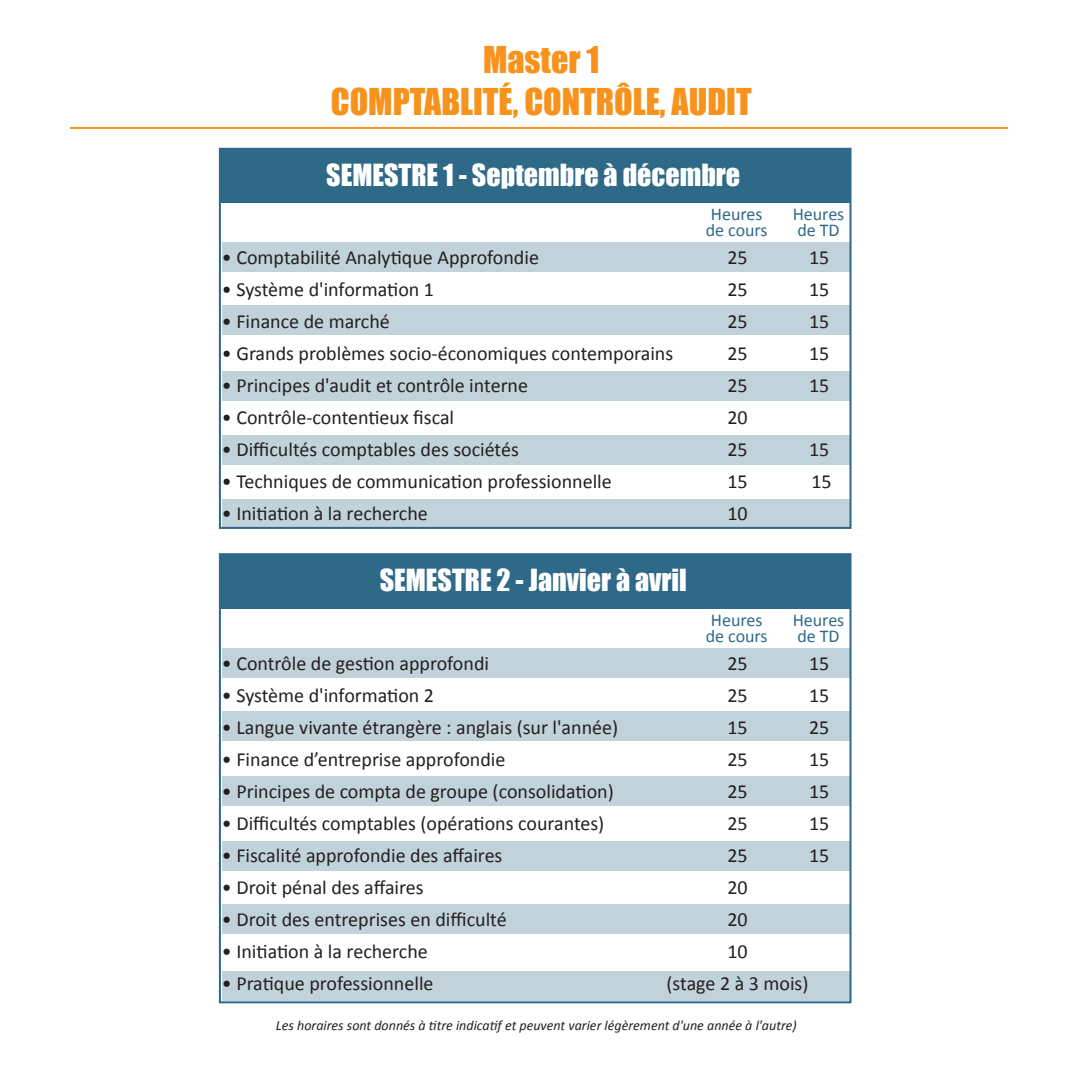
<style>
.page{position:relative;width:1079px;height:1080px;background:#fff}
.page>*{position:absolute;margin:0;border:0;box-sizing:border-box;transform-origin:0 0}
.t1{font:34px/42px "Impact";color:#f7931d;text-align:center}
.t2{font:28px "Impact";color:#fff}
.t3{font:20px "Calibri";color:#231f20}
.t4{font:18px/16px "Calibri";color:#2f6988}
.t5{font:italic 14px "Calibri";color:#231f20}
</style>
<div class="page">
<div style="left:222px;top:243px;width:628px;height:29px;background:#c1d2db"></div>
<div style="left:222px;top:306px;width:628px;height:29px;background:#c1d2db"></div>
<div style="left:222px;top:371px;width:628px;height:30px;background:#c1d2db"></div>
<div style="left:222px;top:436px;width:628px;height:29px;background:#c1d2db"></div>
<div style="left:222px;top:499px;width:628px;height:29px;background:#c1d2db"></div>
<div style="left:220px;top:149px;width:630px;height:54px;background:#2f6988"></div>
<div style="left:219px;top:148px;width:632px;height:381px;border:2px solid #2f6988"></div>
<div style="left:222px;top:648px;width:628px;height:29px;background:#c1d2db"></div>
<div style="left:222px;top:711px;width:628px;height:29px;background:#c1d2db"></div>
<div style="left:222px;top:777px;width:628px;height:29px;background:#c1d2db"></div>
<div style="left:222px;top:841px;width:628px;height:29px;background:#c1d2db"></div>
<div style="left:222px;top:904px;width:628px;height:30px;background:#c1d2db"></div>
<div style="left:222px;top:971px;width:628px;height:29px;background:#c1d2db"></div>
<div style="left:220px;top:554px;width:630px;height:54px;background:#2f6988"></div>
<div style="left:219px;top:553px;width:632px;height:450px;border:2px solid #2f6988"></div>
<hr style="left:70px;top:127px;width:937px;height:2px;background:#f7931d">
<h1 class="t1" style="left:331px;top:38px;width:422px">Master 1<br>COMPTABLITÉ, CONTRÔLE, AUDIT</h1>
<h2 class="t2" style="left:326px;top:153px;width:415px">SEMESTRE 1 - Septembre à décembre</h2>
<p class="t4" style="left:705px;top:206px;width:63px">Heures de cours</p>
<p class="t4" style="left:792px;top:206px;width:53px">Heures de TD</p>
<p class="t3" style="left:222px;top:245px;width:318px">• Comptabilité Analytique Approfondie</p>
<p class="t3" style="left:727px;top:245px;width:22px">25</p>
<p class="t3" style="left:809px;top:245px;width:22px">15</p>
<p class="t3" style="left:222px;top:277px;width:214px">• Système d'information 1</p>
<p class="t3" style="left:727px;top:277px;width:22px">25</p>
<p class="t3" style="left:809px;top:277px;width:22px">15</p>
<p class="t3" style="left:222px;top:309px;width:169px">• Finance de marché</p>
<p class="t3" style="left:727px;top:309px;width:22px">25</p>
<p class="t3" style="left:809px;top:309px;width:22px">15</p>
<p class="t3" style="left:222px;top:341px;width:453px">• Grands problèmes socio-économiques contemporains</p>
<p class="t3" style="left:727px;top:341px;width:22px">25</p>
<p class="t3" style="left:809px;top:341px;width:22px">15</p>
<p class="t3" style="left:222px;top:373px;width:308px">• Principes d'audit et contrôle interne</p>
<p class="t3" style="left:727px;top:373px;width:22px">25</p>
<p class="t3" style="left:809px;top:373px;width:22px">15</p>
<p class="t3" style="left:222px;top:405px;width:234px">• Contrôle-contentieux fiscal</p>
<p class="t3" style="left:727px;top:405px;width:22px">20</p>
<p class="t3" style="left:222px;top:437px;width:298px">• Difficultés comptables des sociétés</p>
<p class="t3" style="left:727px;top:437px;width:22px">25</p>
<p class="t3" style="left:809px;top:437px;width:22px">15</p>
<p class="t3" style="left:222px;top:469px;width:391px">• Techniques de communication professionnelle</p>
<p class="t3" style="left:727px;top:469px;width:22px">15</p>
<p class="t3" style="left:811px;top:469px;width:22px">15</p>
<p class="t3" style="left:222px;top:501px;width:207px">• Initiation à la recherche</p>
<p class="t3" style="left:727px;top:501px;width:22px">10</p>
<h2 class="t2" style="left:379px;top:558px;width:308px">SEMESTRE 2 - Janvier à avril</h2>
<p class="t4" style="left:705px;top:612px;width:63px">Heures de cours</p>
<p class="t4" style="left:792px;top:612px;width:53px">Heures de TD</p>
<p class="t3" style="left:222px;top:650px;width:269px">• Contrôle de gestion approfondi</p>
<p class="t3" style="left:727px;top:650px;width:22px">25</p>
<p class="t3" style="left:809px;top:650px;width:22px">15</p>
<p class="t3" style="left:222px;top:682px;width:214px">• Système d'information 2</p>
<p class="t3" style="left:727px;top:682px;width:22px">25</p>
<p class="t3" style="left:809px;top:682px;width:22px">15</p>
<p class="t3" style="left:222px;top:714px;width:398px">• Langue vivante étrangère : anglais (sur l'année)</p>
<p class="t3" style="left:727px;top:714px;width:22px">15</p>
<p class="t3" style="left:809px;top:714px;width:22px">25</p>
<p class="t3" style="left:222px;top:746px;width:285px">• Finance d’entreprise approfondie</p>
<p class="t3" style="left:727px;top:746px;width:22px">25</p>
<p class="t3" style="left:809px;top:746px;width:22px">15</p>
<p class="t3" style="left:222px;top:778px;width:393px">• Principes de compta de groupe (consolidation)</p>
<p class="t3" style="left:727px;top:778px;width:22px">25</p>
<p class="t3" style="left:809px;top:778px;width:22px">15</p>
<p class="t3" style="left:222px;top:810px;width:384px">• Difficultés comptables (opérations courantes)</p>
<p class="t3" style="left:727px;top:810px;width:22px">25</p>
<p class="t3" style="left:809px;top:810px;width:22px">15</p>
<p class="t3" style="left:222px;top:842px;width:282px">• Fiscalité approfondie des affaires</p>
<p class="t3" style="left:727px;top:842px;width:22px">25</p>
<p class="t3" style="left:809px;top:842px;width:22px">15</p>
<p class="t3" style="left:222px;top:874px;width:203px">• Droit pénal des affaires</p>
<p class="t3" style="left:727px;top:874px;width:22px">20</p>
<p class="t3" style="left:222px;top:906px;width:286px">• Droit des entreprises en difficulté</p>
<p class="t3" style="left:727px;top:906px;width:22px">20</p>
<p class="t3" style="left:222px;top:938px;width:207px">• Initiation à la recherche</p>
<p class="t3" style="left:727px;top:938px;width:22px">10</p>
<p class="t3" style="left:222px;top:970px;width:213px">• Pratique professionnelle</p>
<p class="t3" style="left:666px;top:970px;width:143px">(stage 2 à 3 mois)</p>
<p class="t5" style="left:276px;top:1015px;width:522px">Les horaires sont donnés à titre indicatif et peuvent varier légèrement d'une année à l'autre)</p>
</div>
